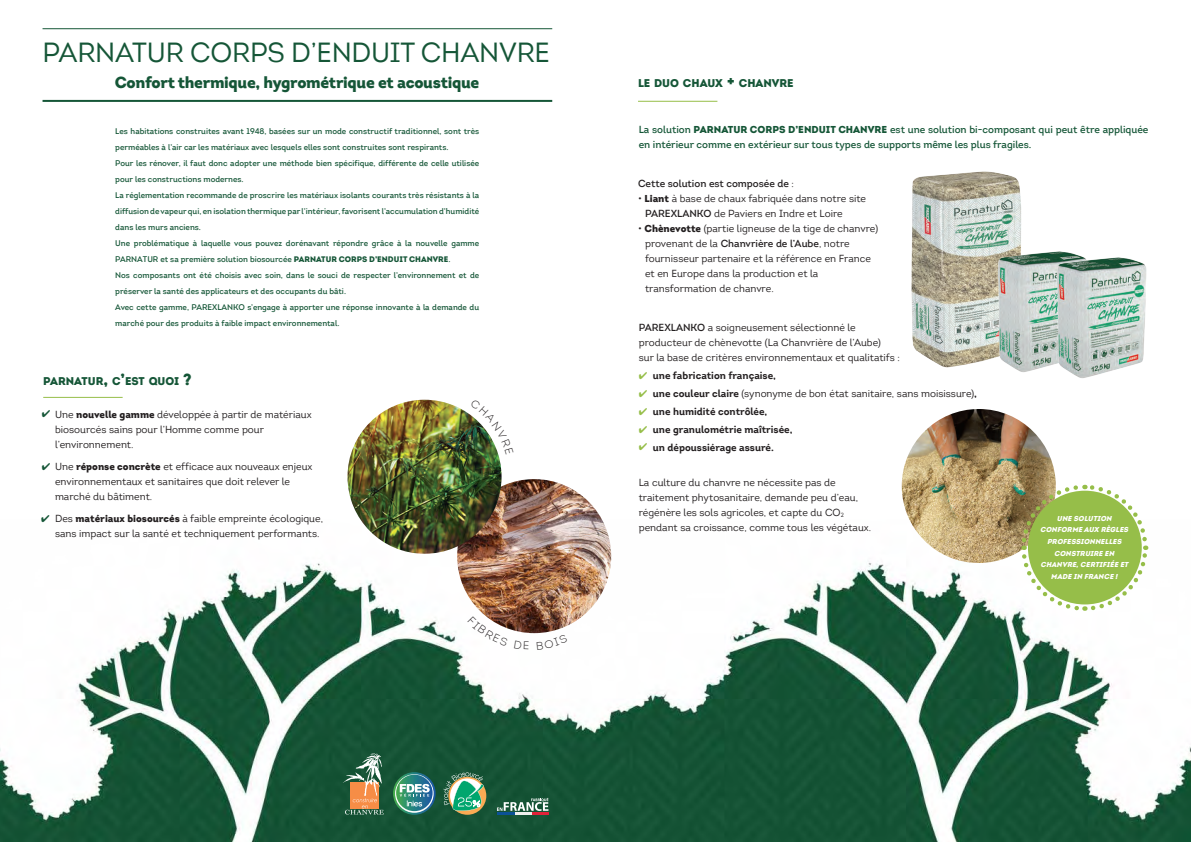
<style>
.page{position:relative;width:1191px;height:842px;background:#fff}
.page>*{position:absolute;margin:0;border:0;box-sizing:border-box;transform-origin:0 0}
.t1{font:27px "Intro";letter-spacing:-.01em;color:#155637}
.t2{font:900 16px "Intro";letter-spacing:-.02em;color:#155637}
.t3{font:900 11.2px "Intro";color:#155637}
.t4{font:10px/15px "Intro";color:#231f20}
.t5{font:700 10px/18px "Intro";color:#231f20}
.t6{font:600 10px/15px "Intro";color:#155637}
.t7{font:600 10px "Intro";color:#231f20}
.t8{font:900 10px "Intro";color:#155637}
.t9{font:10px/17.9px "Zapf Dingbats ITC";color:#96be49;text-align:justify}
.t10{font:600 8px/16px "Intro";color:#155637}
.t11{font:900 8px "Intro";color:#155637}
.t12{font:italic 900 7.1px/11.6px "Intro";letter-spacing:.01em;color:#fff;text-align:center}
.s1{font-size:16px}
.s2{font-weight:900}
.s3{font-weight:400}
.s4{font-weight:600}
</style>
<div class="page">
<img style="left:0;top:520px;width:1191px;height:322px">
<hr style="left:43px;top:28px;width:509px;height:1px;background:#155637">
<hr style="left:43px;top:100px;width:509px;height:2px;background:#155637">
<hr style="left:43px;top:397px;width:80px;height:1px;background:#96be49">
<hr style="left:638px;top:101px;width:79px;height:1px;background:#96be49">
<hr style="left:531px;top:812px;width:17px;height:3px;background:#e12239">
<hr style="left:514px;top:812px;width:17px;height:3px;background:#edefed">
<hr style="left:497px;top:812px;width:17px;height:3px;background:#0b5196">
<svg style="left:497px;top:798px;width:51px;height:13px"></svg>
<svg style="left:343px;top:753px;width:41px;height:61px;background:#7d815c"></svg>
<img style="left:911px;top:171px;width:110px;height:197px">
<img style="left:990px;top:246px;width:59px;height:126px">
<img style="left:1049px;top:251px;width:98px;height:127px">
<img style="left:457px;top:479px;width:154px;height:154px;border-radius:77px">
<img style="left:901px;top:409px;width:154px;height:154px;border-radius:77px">
<img style="left:347px;top:400px;width:154px;height:154px;border-radius:77px">
<svg style="left:1019px;top:482px;width:130px;height:131px"></svg>
<div style="left:1028px;top:491px;width:113px;height:113px;background:#96be49;border-radius:50%"></div>
<div style="left:448px;top:777px;width:38px;height:38px;background:#f9aa53;border-radius:50%"></div>
<svg style="left:443px;top:772px;width:40px;height:39px;background:#61a47e"></svg>
<svg style="left:393px;top:772px;width:43px;height:43px"></svg>
<svg style="left:395px;top:774px;width:38px;height:39px"></svg>
<svg style="left:396px;top:775px;width:36px;height:36px"></svg>
<svg style="left:400px;top:784px;width:30px;height:22px"></svg>
<svg style="left:41px;top:520px;width:8px;height:2px"></svg>
<svg style="left:470px;top:414px;width:29px;height:41px"></svg>
<svg style="left:467px;top:616px;width:41px;height:30px"></svg>
<svg style="left:514px;top:640px;width:15px;height:10px"></svg>
<svg style="left:537px;top:634px;width:30px;height:15px"></svg>
<h1 class="t1" style="left:43px;top:36px;width:509px">parnatur corps d’enduit chanvre</h1>
<h2 class="t2" style="left:115px;top:71px;width:366px">Confort thermique, hygrométrique et acoustique</h2>
<h3 class="t3" style="left:638px;top:76px;width:157px">LE DUO CHAUX <span class="s1">+</span> CHANVRE</h3>
<p class="t10" style="left:115px;top:123px;width:365px">Les habitations construites avant 1948, basées sur un mode constructif traditionnel, sont très perméables à l’air car les matériaux avec lesquels elles sont construites sont respirants.<br>Pour les rénover, il faut donc adopter une méthode bien spécifique, différente de celle utilisée pour les constructions modernes.<br>La réglementation recommande de proscrire les matériaux isolants courants très résistants à la diffusion de vapeur qui, en isolation thermique par l’intérieur, favorisent l’accumulation d’humidité dans les murs anciens.<br>Une problématique à laquelle vous pouvez dorénavant répondre grâce à la nouvelle gamme PARNATUR et sa première solution biosourcée <span class="s2">PARNATUR</span></p>
<p class="t6" style="left:639px;top:122px;width:511px;text-indent:251px">est une solution bi-composant qui peut être appliquée en intérieur comme en extérieur sur tous types de supports même les plus fragiles.</p>
<p class="t6" style="left:639px;top:122px;width:67px">La solution <span class="s2">PARNATUR</span></p>
<p class="t8" style="left:750px;top:123px;width:9px">COR</p>
<p class="t8" style="left:772px;top:123px;width:53px">PS D’EN DUIT</p>
<p class="t8" style="left:838px;top:123px;width:23px">CHANVRE</p>
<p class="t7" style="left:638px;top:177px;width:157px">Cette solution est composée de <span class="s3">:</span></p>
<p class="t4" style="left:645px;top:191px;width:223px;text-indent:-7px">• <span class="s2">Liant</span> à base de chaux fabriquée dans notre site<br><span class="s4">PAREXLANKO</span> de Paviers en Indre et Loire</p>
<p class="t4" style="left:645px;top:221px;width:235px;text-indent:-7px">• <span class="s2">Chènevotte</span> (partie ligneuse de la tige de chanvre) provenant de la <span class="s4">Chanvrière de l’Aube</span>, notre fournisseur partenaire et la référence en France et en Europe dans la production et la transformation de chanvre.</p>
<p class="t11" style="left:339px;top:253px;width:7px">COR</p>
<p class="t11" style="left:357px;top:253px;width:43px">PS D’EN DUIT</p>
<p class="t11" style="left:409px;top:253px;width:19px">CHANVRE</p>
<p class="t10" style="left:115px;top:251px;width:365px;text-indent:333px">.<br>Nos composants ont été choisis avec soin, dans le souci de respecter l’environnement et de préserver la santé des applicateurs et des occupants du bâti.<br>Avec cette gamme, PAREXLANKO s’engage à apporter une réponse innovante à la demande du marché pour des produits à faible impact environnemental.</p>
<p class="t4" style="left:639px;top:320px;width:263px"><span class="s4">PAREXLANKO</span> a soigneusement sélectionné le producteur de chènevotte (La Chanvrière de l’Aube)<br>sur la base de critères environnementaux et qualitatifs :</p>
<p class="t5" style="left:653px;top:366px;width:326px">une fabrication française,<br>une couleur claire <span class="s3">(synonyme de bon état sanitaire, sans moisissure)</span>, une humidité contrôlée,<br>une granulométrie maîtrisée,<br>un dépoussiérage assuré.</p>
<p class="t4" style="left:639px;top:475px;width:234px">La culture du chanvre ne nécessite pas de traitement phytosanitaire, demande peu d’eau, régénère les sols agricoles, et capte du CO <sub>2 </sub>pendant sa croissance, comme tous les végétaux.</p>
<p class="t9" style="left:639px;top:367px;width:10px">✔ ✔ ✔ ✔ ✔</p>
<h3 class="t3" style="left:43px;top:374px;width:150px">PARNATUR<span class="s1">,</span> C<span class="s1">’</span>EST QUOI <span class="s1">?</span></h3>
<p class="t4" style="left:55px;top:407px;width:258px">U ne <span class="s2">nouvelle gamme</span> développée à partir de matériaux biosourcés sains pour l’H omme comme pour l’environnement.</p>
<p class="t4" style="left:55px;top:459px;width:259px">U ne <span class="s2">réponse concrète</span> et efficace aux nouveaux enjeux environnementaux et sanitaires que doit relever le marché du bâtiment.</p>
<p class="t4" style="left:55px;top:511px;width:269px">Des <span class="s2">matériaux biosourcés</span> à faible empreinte écologique, sans impact sur la santé et techniquement performants.</p>
<p class="t12" style="left:1040px;top:512px;width:91px">U NE SOLUTION<br>CONFORME AUX RÈGLES<br>PROFESSIONNELLES<br>CONSTRUIRE EN<br>CHANVRE,CERTIFIÉE ET<br>MADE IN FRANCE !</p>
</div>
